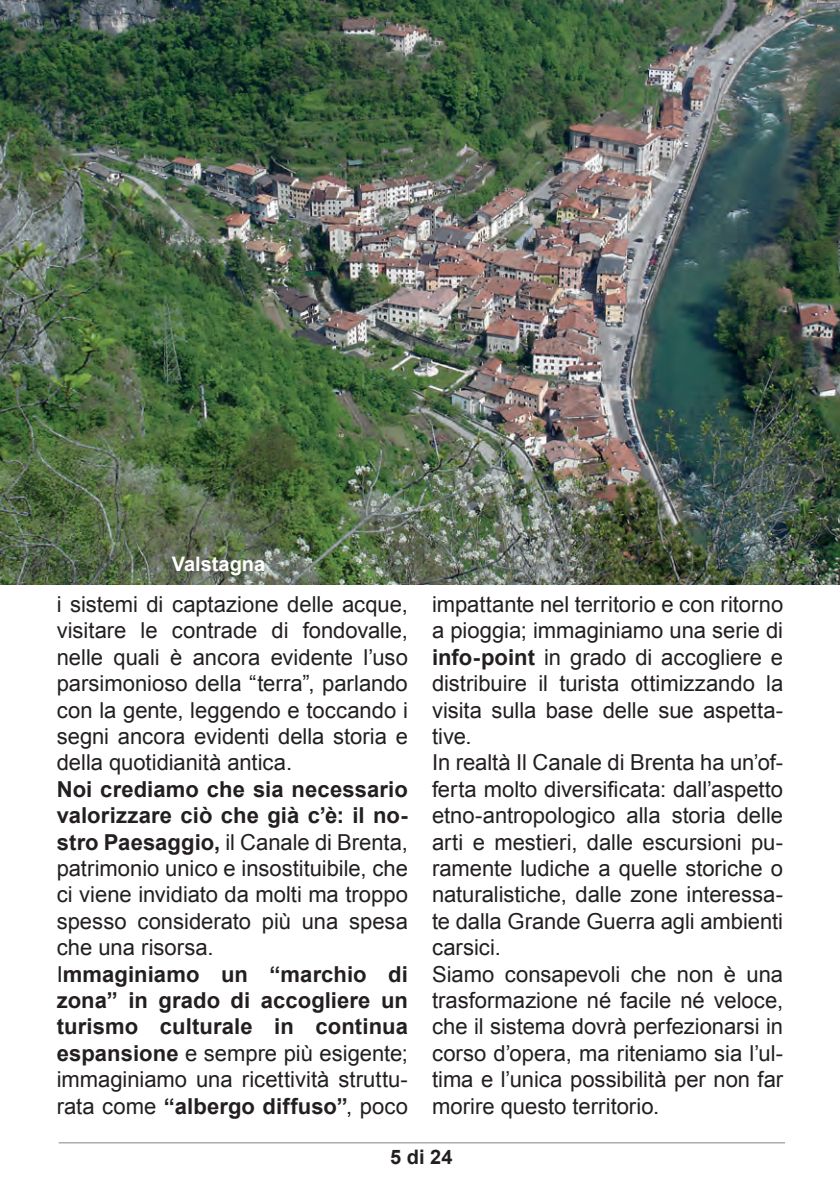
<style>
.page{position:relative;width:840px;height:1191px;background:#fff}
.page>*{position:absolute;margin:0;border:0;box-sizing:border-box;transform-origin:0 0}
.t1{font:22px/26.4px "Arial";color:#231f20;text-align:justify}
.t2{font:700 22px/26.4px "Arial";letter-spacing:.005em;color:#231f20;text-align:justify}
.t3{font:700 20px "Arial";color:#fff}
.t4{font:700 20px "Arial";color:#231f20}
.s1{font-weight:700}
.s2{font-weight:400}
</style>
<div class="page">
<hr style="left:59px;top:1142px;width:725px;height:1px;background:#828487">
<img style="left:0;top:0;width:839px;height:584px">
<p class="t3" style="left:172px;top:551px;width:95px">Valstagna</p>
<p class="t1" style="left:57px;top:591px;width:352px">i sistemi di captazione delle acque, visitare le contrade di fondovalle, nelle quali è ancora evidente l’uso parsimonioso della “terra”, parlando con la gente, leggendo e toccando i segni ancora evidenti della storia e della quotidianità antica.</p>
<p class="t1" style="left:57px;top:776px;width:352px"><span class="s1">Noi crediamo che sia necessario valorizzare ciò che già c’è: il no&shy;stro Paesaggio,</span> il Canale di Brenta, patrimonio unico e insostituibile, che ci viene invidiato da molti ma troppo spesso considerato più una spesa che una risorsa.</p>
<p class="t2" style="left:57px;top:961px;width:352px"><span class="s2">I</span>mmaginiamo un “marchio di zona” in grado di accogliere un turismo culturale in continua espansione <span class="s2">e sempre più esigente; immaginiamo una ricettività struttu&shy;rata come</span> “albergo diffuso”<span class="s2">, poco</span></p>
<p class="t1" style="left:432px;top:591px;width:352px">impattante nel territorio e con ritorno a pioggia; immaginiamo una serie di <span class="s1">info-point</span> in grado di accogliere e distribuire il turista ottimizzando la visita sulla base delle sue aspetta&shy;tive.</p>
<p class="t1" style="left:432px;top:749px;width:352px">In realtà Il Canale di Brenta ha un’of&shy;ferta molto diversificata: dall’aspetto etno-antropologico alla storia delle arti e mestieri, dalle escursioni pu&shy;ramente ludiche a quelle storiche o naturalistiche, dalle zone interessa&shy;te dalla Grande Guerra agli ambienti carsici.</p>
<p class="t1" style="left:432px;top:961px;width:352px">Siamo consapevoli che non è una trasformazione né facile né veloce, che il sistema dovrà perfezionarsi in corso d’opera, ma riteniamo sia l’ul&shy;tima e l’unica possibilità per non far morire questo territorio.</p>
<p class="t4" style="left:390px;top:1144px;width:64px">5 di 24</p>
</div>
